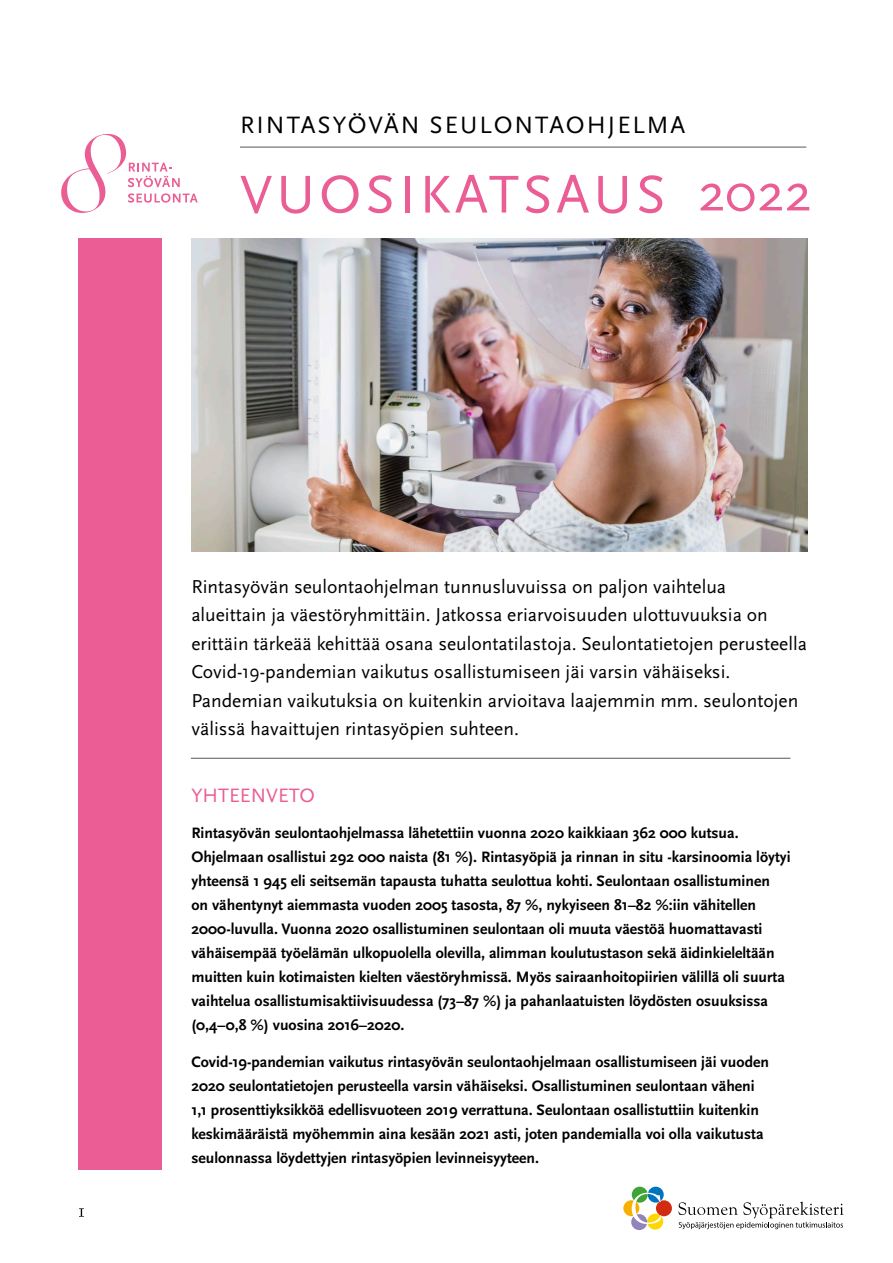
<style>
.page{position:relative;width:893px;height:1263px;background:#fff}
.page>*{position:absolute;margin:0;border:0;box-sizing:border-box;transform-origin:0 0}
.t1{font:55.5px "Scala Sans Pro";letter-spacing:.07em;color:#eb5d95}
.t2{font:24.75px "Scala Sans Pro";letter-spacing:.08em;color:#000}
.t3{font:20.25px "Scala Sans Pro";color:#eb5d95}
.t4{font:19.5px/28.5px "Scala Sans Pro";color:#000}
.t5{font:700 15.75px/24px "Scala Sans Pro";color:#000}
</style>
<div class="page">
<div style="left:647px;top:1213px;width:16px;height:16px;background:#ffd700;border-radius:50%"></div>
<div style="left:656px;top:1200px;width:16px;height:16px;background:#d32b0f;border-radius:50%"></div>
<div style="left:648px;top:1187px;width:16px;height:15px;background:#0075be;border-radius:50%"></div>
<div style="left:632px;top:1187px;width:16px;height:15px;background:#3fa435;border-radius:50%"></div>
<svg style="left:623px;top:1200px;width:16px;height:16px"></svg>
<div style="left:631px;top:1214px;width:16px;height:16px;background:#9184bd;border-radius:50%"></div>
<svg style="left:632px;top:1193px;width:29px;height:31px"></svg>
<svg style="left:678px;top:1201px;width:166px;height:28px"></svg>
<img style="left:191px;top:238px;width:617px;height:314px">
<svg style="left:61px;top:134px;width:137px;height:79px"></svg>
<hr style="left:191px;top:758px;width:599px;height:1px;background:#565655">
<hr style="left:240px;top:147px;width:566px;height:1px;background:#565655">
<div style="left:78px;top:238px;width:84px;height:931px;background:#eb5d95"></div>
<svg style="left:79px;top:1208px;width:5px;height:9px"></svg>
<h2 class="t2" style="left:240px;top:111px;width:447px">RINTASYÖVÄN SEULONTAOHJELMA</h2>
<h1 class="t1" style="left:240px;top:163px;width:574px">VUOSIKATSAUS 2022</h1>
<p class="t4" style="left:191px;top:572px;width:617px">Rintasyövän seulontaohjelman tunnusluvuissa on paljon vaihtelua<br>alueittain ja väestöryhmittäin. Jatkossa eriarvoisuuden ulottuvuuksia on erittäin tärkeää kehittää osana seulontatilastoja. Seulontatietojen perusteella Covid-19-pandemian vaikutus osallistumiseen jäi varsin vähäiseksi.<br>Pandemian vaikutuksia on kuitenkin arvioitava laajemmin mm. seulontojen välissä havaittujen rintasyöpien suhteen.</p>
<p class="t3" style="left:191px;top:783px;width:125px">YHTEENVETO</p>
<p class="t5" style="left:191px;top:821px;width:601px">Rintasyövän seulontaohjelmassa lähetettiin vuonna 2020 kaikkiaan 362 000 kutsua.<br>Ohjelmaan osallistui 292 000 naista (81 %). Rintasyöpiä ja rinnan in situ -karsinoomia löytyi yhteensä 1 945 eli seitsemän tapausta tuhatta seulottua kohti. Seulontaan osallistuminen on vähentynyt aiemmasta vuoden 2005 tasosta, 87 %, nykyiseen 81–82 %:iin vähitellen 2000-luvulla. Vuonna 2020 osallistuminen seulontaan oli muuta väestöä huomattavasti vähäisempää työelämän ulkopuolella olevilla, alimman koulutustason sekä äidinkieleltään muitten kuin kotimaisten kielten väestöryhmissä. Myös sairaanhoitopiirien välillä oli suurta vaihtelua osallistumisaktiivisuudessa (73–87 %) ja pahanlaatuisten löydösten osuuksissa (0,4–0,8 %) vuosina 2016–2020.</p>
<p class="t5" style="left:191px;top:1049px;width:579px">Covid-19-pandemian vaikutus rintasyövän seulontaohjelmaan osallistumiseen jäi vuoden 2020 seulontatietojen perusteella varsin vähäiseksi. Osallistuminen seulontaan väheni 1,1 prosenttiyksikköä edellisvuoteen 2019 verrattuna. Seulontaan osallistuttiin kuitenkin keskimääräistä myöhemmin aina kesään 2021 asti, joten pandemialla voi olla vaikutusta seulonnassa löydettyjen rintasyöpien levinneisyyteen.</p>
</div>
